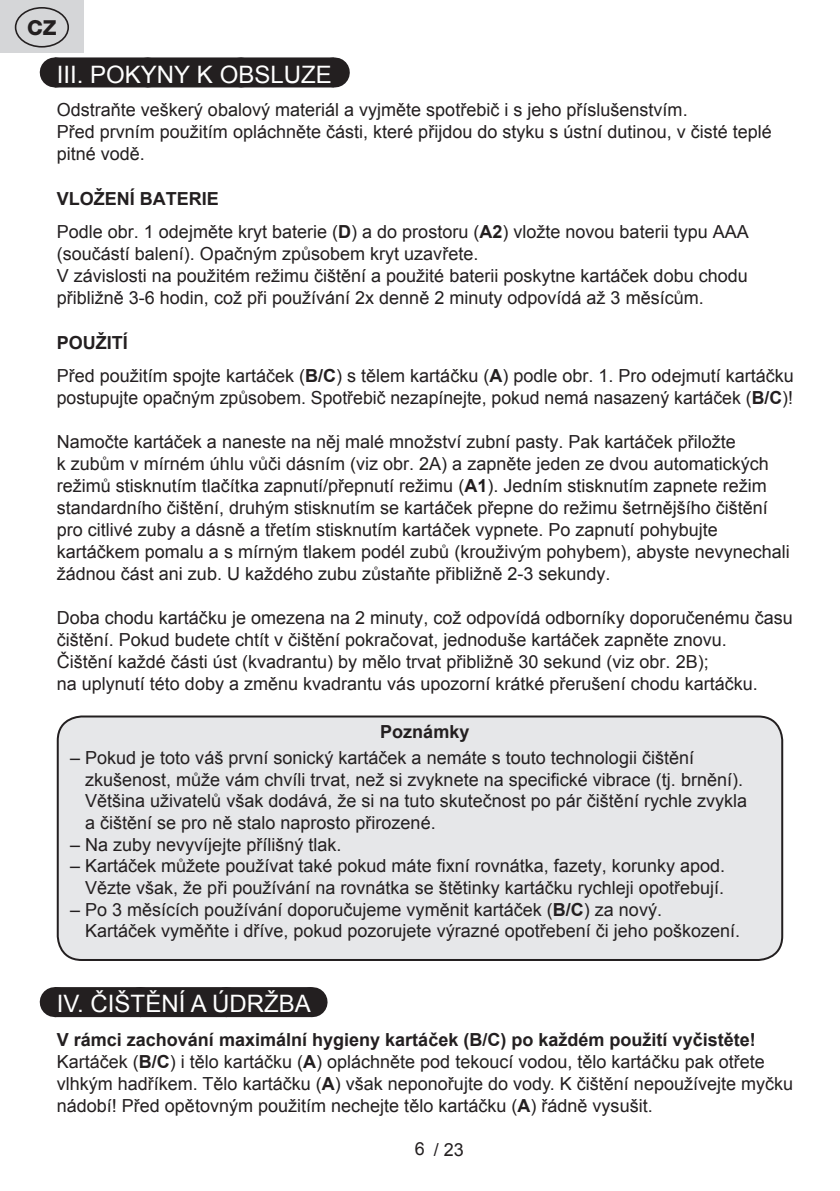
<style>
.page{position:relative;width:840px;height:1191px;background:#fff}
.page>*{position:absolute;margin:0;border:0;box-sizing:border-box;transform-origin:0 0}
.t1{font:24px "Arial";color:#fff}
.t2{font:800 20.6px "Helvetica Neue OT";color:#231f20}
.t3{font:18px/22px "Arial";color:#231f20}
.t4{font:700 18px "Arial";color:#231f20}
.s1{font-weight:700}
</style>
<div class="page">
<div style="left:0;top:0;width:83px;height:53px;background:#d5d6d8"></div>
<div style="left:15px;top:7px;width:54px;height:41px;border:2px solid #231f20;border-radius:50%"></div>
<div style="left:55px;top:57px;width:278px;height:30px;background:#231f20"></div>
<svg style="left:148px;top:57px;width:139px;height:1px"></svg>
<hr style="left:333px;top:57px;width:1px;height:30px;background:#231f20">
<div style="left:55px;top:987px;width:256px;height:30px;background:#231f20"></div>
<svg style="left:143px;top:987px;width:125px;height:1px"></svg>
<hr style="left:311px;top:987px;width:1px;height:30px;background:#231f20">
<div style="left:58px;top:716px;width:723px;height:244px;background:#e6e7e9;border-radius:24px"></div>
<div style="left:57px;top:715px;width:725px;height:246px;border:2px solid #231f20;border-radius:24px"></div>
<p class="t2" style="left:27px;top:15px;width:31px">CZ</p>
<h1 class="t1" style="left:57px;top:59px;width:276px">III. POKYNY K OBSLUZE</h1>
<p class="t3" style="left:57px;top:99px;width:716px">Odstraňte veškerý obalový materiál a vyjměte spotřebič i s jeho příslušenstvím.<br>Před prvním použitím opláchněte části, které přijdou do styku s ústní dutinou, v čisté teplé pitné vodě.</p>
<p class="t3" style="left:57px;top:182px;width:693px;line-height:33.4px"><span class="s1">VLOŽENÍ BATERIE<br></span>Podle obr. 1 odejměte kryt baterie (<span class="s1">D</span>) a do prostoru (<span class="s1">A2</span>) vložte novou baterii typu AAA</p>
<p class="t3" style="left:57px;top:243px;width:692px">(součástí balení). Opačným způsobem kryt uzavřete.<br>V závislosti na použitém režimu čištění a použité baterii poskytne kartáček dobu chodu přibližně 3-6 hodin, což při používání 2x denně 2 minuty odpovídá až 3 měsícům.</p>
<p class="t3" style="left:57px;top:326px;width:738px;line-height:33.4px"><span class="s1">POUŽITÍ<br></span>Před použitím spojte kartáček (<span class="s1">B/C</span>) s tělem kartáčku (<span class="s1">A</span>) podle obr. 1. Pro odejmutí kartáčku</p>
<p class="t3" style="left:57px;top:387px;width:737px">postupujte opačným způsobem. Spotřebič nezapínejte, pokud nemá nasazený kartáček (<span class="s1">B/C</span>)!</p>
<p class="t3" style="left:57px;top:431px;width:734px">Namočte kartáček a naneste na něj malé množství zubní pasty. Pak kartáček přiložte<br>k zubům v mírném úhlu vůči dásním (viz obr. 2A) a zapněte jeden ze dvou automatických režimů stisknutím tlačítka zapnutí/přepnutí režimu (<span class="s1">A1</span>). Jedním stisknutím zapnete režim standardního čištění, druhým stisknutím se kartáček přepne do režimu šetrnějšího čištění pro citlivé zuby a dásně a třetím stisknutím kartáček vypnete. Po zapnutí pohybujte kartáčkem pomalu a s mírným tlakem podél zubů (krouživým pohybem), abyste nevynechali žádnou část ani zub. U každého zubu zůstaňte přibližně 2-3 sekundy.</p>
<p class="t3" style="left:57px;top:607px;width:737px">Doba chodu kartáčku je omezena na 2 minuty, což odpovídá odborníky doporučenému času čištění. Pokud budete chtít v čištění pokračovat, jednoduše kartáček zapněte znovu.<br>Čištění každé části úst (kvadrantu) by mělo trvat přibližně 30 sekund (viz obr. 2B);<br>na uplynutí této doby a změnu kvadrantu vás upozorní krátké přerušení chodu kartáčku.</p>
<p class="t4" style="left:380px;top:720px;width:91px">Poznámky</p>
<p class="t3" style="left:85px;top:747px;width:663px;text-indent:-15px">– Pokud je toto váš první sonický kartáček a nemáte s touto technologii čištění zkušenost, může vám chvíli trvat, než si zvyknete na specifické vibrace (tj. brnění).<br>Většina uživatelů však dodává, že si na tuto skutečnost po pár čištění rychle zvykla a čištění se pro ně stalo naprosto přirozené.</p>
<p class="t3" style="left:70px;top:833px;width:273px">– Na zuby nevyvíjejte přílišný tlak.</p>
<p class="t3" style="left:70px;top:855px;width:656px;text-align:right">– Kartáček můžete používat také pokud máte fixní rovnátka, fazety, korunky apod.<br>Vězte však, že při používání na rovnátka se štětinky kartáčku rychleji opotřebují.</p>
<p class="t3" style="left:85px;top:898px;width:656px;text-indent:-15px">– Po 3 měsících používání doporučujeme vyměnit kartáček (<span class="s1">B/C</span>) za nový.<br>Kartáček vyměňte i dříve, pokud pozorujete výrazné opotřebení či jeho poškození.</p>
<h1 class="t1" style="left:57px;top:988px;width:255px">IV. ČIŠTĚNÍ A ÚDRŽBA</h1>
<p class="t3" style="left:57px;top:1028px;width:737px"><span class="s1">V rámci zachování maximální hygieny kartáček (B/C) po každém použití vyčistěte!<br></span>Kartáček (<span class="s1">B/C</span>) i tělo kartáčku (<span class="s1">A</span>) opláchněte pod tekoucí vodou, tělo kartáčku pak otřete vlhkým hadříkem. Tělo kartáčku (<span class="s1">A</span>) však neponořujte do vody. K čištění nepoužívejte myčku nádobí! Před opětovným použitím nechejte tělo kartáčku (<span class="s1">A</span>) řádně vysušit.</p>
<p class="t3" style="left:415px;top:1138px;width:50px">6 / 23</p>
</div>
